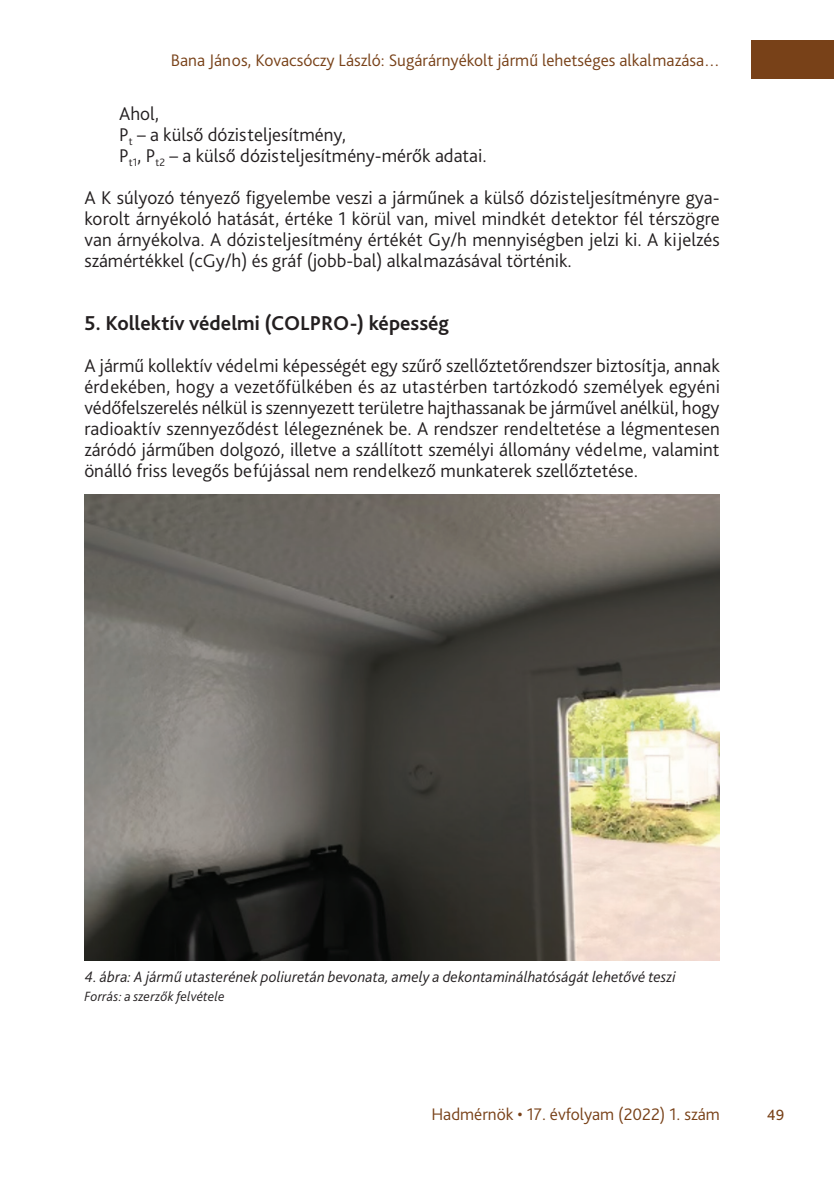
<style>
.page{position:relative;width:834px;height:1181px;background:#fff}
.page>*{position:absolute;margin:0;border:0;box-sizing:border-box;transform-origin:0 0}
._1_1__Head_címsor1{font:700 21px "Bliss Pro";color:#231f20}
._3_1_első_bekezdés{font:300 19.25px/21px "Bliss Pro";color:#231f20;text-align:justify}
._3_szövegtörzs{font:300 19.25px "Bliss Pro";color:#231f20}
.t1{font:300 19.25px "Bliss Pro";color:#784118}
.t2{font:300 17.5px "Bliss Pro";color:#784118}
._8_Ábra__képalárás{font:italic 300 15.75px "Bliss Pro";letter-spacing:.005em;color:#231f20}
._8_ábra_forrás{font:italic 300 14px "Bliss Pro";letter-spacing:.015em;color:#231f20}
</style>
<div class="page">
<div style="left:750px;top:41px;width:83px;height:38px;background:#784118"></div>
<img style="left:84px;top:494px;width:635px;height:467px">
<p class="t2" style="left:171px;top:49px;width:550px">Bana János, Kovacsóczy László: Sugárárnyékolt jármű lehetséges alkalmazása…</p>
<p class="_3_szövegtörzs" style="left:119px;top:102px;width:42px">Ahol,</p>
<p class="_3_szövegtörzs" style="left:119px;top:123px;width:228px">P<sub>t</sub> – a külső dózisteljesítmény,</p>
<p class="_3_szövegtörzs" style="left:119px;top:144px;width:369px">P<sub>t1</sub>, P<sub>t2</sub> – a külső dózisteljesítmény-mérők adatai.</p>
<p class="_3_1_első_bekezdés" style="left:84px;top:187px;width:637px">A K súlyozó tényező figyelembe veszi a járműnek a külső dózisteljesítményre gya&shy;korolt árnyékoló hatását, értéke 1 körül van, mivel mindkét detektor fél térszögre van árnyékolva. A dózisteljesítmény értékét Gy/h mennyiségben jelzi ki. A kijelzés számértékkel (cGy/h) és gráf (jobb-bal) alkalmazásával történik.</p>
<p class="_1_1__Head_címsor1" style="left:84px;top:310px;width:366px">5. Kollektív védelmi (COLPRO-) képesség</p>
<p class="_3_1_első_bekezdés" style="left:84px;top:355px;width:637px">A jármű kollektív védelmi képességét egy szűrő szellőztetőrendszer biztosítja, annak érdekében, hogy a vezetőfülkében és az utastérben tartózkodó személyek egyéni védőfelszerelés nélkül is szennyezett területre hajthassanak be járművel anélkül, hogy radioaktív szennyeződést lélegeznének be. A rendszer rendeltetése a légmentesen záródó járműben dolgozó, illetve a szállított személyi állomány védelme, valamint önálló friss levegős befújással nem rendelkező munkaterek szellőztetése.</p>
<p class="_8_Ábra__képalárás" style="left:84px;top:966px;width:593px">4. ábra: A jármű utasterének poliuretán bevonata, amely a dekontaminálhatóságát lehetővé teszi</p>
<p class="_8_ábra_forrás" style="left:84px;top:988px;width:141px">Forrás: a szerzők felvétele</p>
<p class="t2" style="left:431px;top:1103px;width:290px">Hadmérnök • 17. évfolyam (2022) 1. szám</p>
<p class="t1" style="left:766px;top:1102px;width:19px">49</p>
</div>
